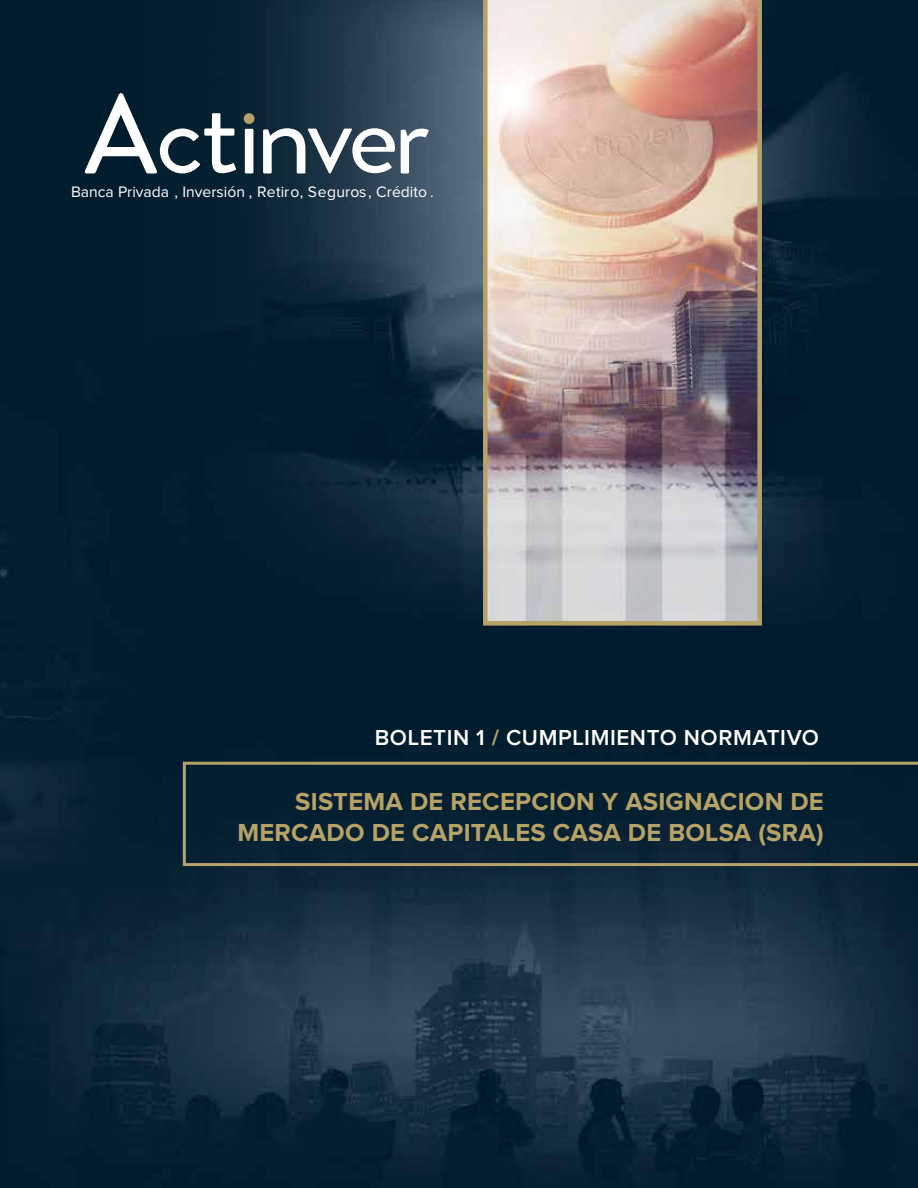
<style>
.page{position:relative;width:918px;height:1188px;background:#fff}
.page>*{position:absolute;margin:0;border:0;box-sizing:border-box;transform-origin:0 0}
.t1{font:700 25.5px/30.6px "Proxima Nova";letter-spacing:.01em;color:#b6a267;text-align:right}
.t2{font:600 22.5px "Proxima Nova";letter-spacing:.025em;color:#fff}
.t3{font:15.75px "Proxima Nova";color:#fff}
.s1{font-weight:700;color:#b6a267}
</style>
<div class="page">
<img style="left:0;top:0;width:918px;height:1188px">
<img style="left:483px;top:0;width:279px;height:625px">
<div style="left:245px;top:129px;width:8px;height:44px;background:#fff"></div>
<svg style="left:85px;top:94px;width:151px;height:79px"></svg>
<div style="left:244px;top:113px;width:11px;height:11px;background:#b6a267;border-radius:50%"></div>
<svg style="left:401px;top:129px;width:28px;height:44px"></svg>
<svg style="left:263px;top:128px;width:132px;height:46px"></svg>
<svg style="left:183px;top:762px;width:735px;height:104px"></svg>
<p class="t3" style="left:71px;top:184px;width:364px">Banca Privada , Inversión , Retiro, Seguros, Crédito .</p>
<p class="t2" style="left:375px;top:727px;width:446px">BOLETIN 1 <span class="s1">/</span> CUMPLIMIENTO NORMATIVO</p>
<p class="t1" style="left:237px;top:787px;width:588px">SISTEMA DE RECEPCION Y ASIGNACION DE<br>MERCADO DE CAPITALES CASA DE BOLSA (SRA)</p>
</div>
